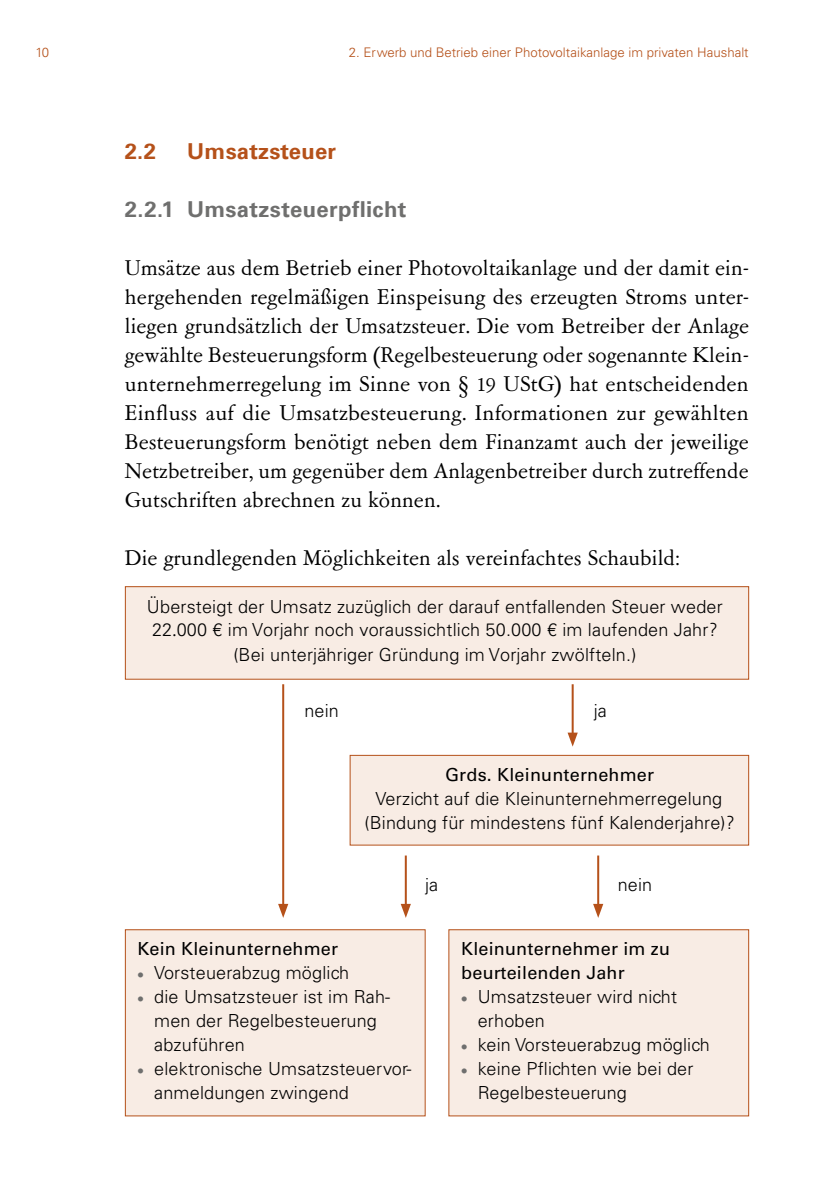
<style>
.page{position:relative;width:840px;height:1191px;background:#fff}
.page>*{position:absolute;margin:0;border:0;box-sizing:border-box;transform-origin:0 0}
.t1{font:24px/29px "Garamont Amst SBOP Rom";letter-spacing:.005em;color:#000;text-align:justify}
.t2{font:300 22px "Univers LT45";letter-spacing:.015em;color:#6f6f6e}
.t3{font:300 22px "Univers LT45";letter-spacing:.01em;color:#b5511a}
.t4{font:300 18px/24px "Univers LT";letter-spacing:.01em;color:#000}
.t5{font:18px/24px "Univers LT";letter-spacing:.01em;color:#000}
.t6{font:300 13.2px "Univers LT";color:#b5511a}
.s1{font-family:"Univers"}
.s2{font-family:"Minion Pro";font-weight:400}
.s3{font-size:14px;color:#6f6f6e}
</style>
<div class="page">
<div style="left:125px;top:929px;width:300px;height:187px;background:#f8ece4"></div>
<div style="left:125px;top:929px;width:300px;height:187px;border:1px solid #b5511a"></div>
<div style="left:125px;top:586px;width:623px;height:93px;background:#f8ece4"></div>
<div style="left:125px;top:586px;width:623px;height:93px;border:1px solid #b5511a"></div>
<div style="left:350px;top:755px;width:398px;height:90px;background:#f8ece4"></div>
<div style="left:349px;top:755px;width:399px;height:90px;border:1px solid #b5511a"></div>
<div style="left:448px;top:929px;width:300px;height:187px;background:#f8ece4"></div>
<div style="left:448px;top:929px;width:300px;height:187px;border:1px solid #b5511a"></div>
<hr style="left:282px;top:684px;width:2px;height:223px;background:#b5511a">
<svg style="left:278px;top:904px;width:10px;height:14px"></svg>
<hr style="left:571px;top:684px;width:2px;height:51px;background:#b5511a">
<svg style="left:567px;top:732px;width:10px;height:14px"></svg>
<hr style="left:404px;top:855px;width:2px;height:52px;background:#b5511a">
<svg style="left:400px;top:904px;width:10px;height:14px"></svg>
<hr style="left:597px;top:855px;width:2px;height:52px;background:#b5511a">
<svg style="left:593px;top:904px;width:10px;height:14px"></svg>
<p class="t6" style="left:35px;top:44px;width:15px">10</p>
<p class="t6" style="left:348px;top:44px;width:401px">2. Erwerb und Betrieb einer Photovoltaikanlage im privaten Haushalt</p>
<p class="t3" style="left:125px;top:138px;width:33px">2.2</p>
<p class="t3" style="left:187px;top:138px;width:150px">Umsatzsteuer</p>
<p class="t2" style="left:125px;top:196px;width:283px">2.2.1 Umsatzsteuerpflicht</p>
<p class="t1" style="left:125px;top:254px;width:625px">Umsätze aus dem Betrieb einer Photovoltaikanlage und der damit ein&shy;hergehenden regelmäßigen Einspeisung des erzeugten Stroms unter&shy;liegen grundsätzlich der Umsatzsteuer. Die vom Betreiber der Anlage gewählte Besteuerungsform (Regelbesteuerung oder sogenannte Klein&shy;unternehmerregelung im Sinne von § 19 UStG) hat entscheidenden Einfluss auf die Umsatzbesteuerung. Informationen zur gewählten Besteuerungsform benötigt neben dem Finanzamt auch der jeweilige Netzbetreiber, um gegenüber dem Anlagenbetreiber durch zutreffende Gutschriften abrechnen zu können.</p>
<p class="t1" style="left:125px;top:544px;width:556px">Die grundlegenden Möglichkeiten als vereinfachtes Schaubild:</p>
<p class="t4" style="left:147px;top:595px;width:577px;line-height:22.8px">Übersteigt der Umsatz zuzüglich der darauf entfallenden Steuer weder<br><span class="s1">22</span><span class="s2">.</span><span class="s1">0</span>00 € im Vorjahr noch voraussichtlich 50.000 € im laufenden Jahr?</p>
<p class="t4" style="left:233px;top:642px;width:404px">(Bei unterjähriger Gründung im Vorjahr zwölfteln.)</p>
<p class="t4" style="left:304px;top:698px;width:36px">nein</p>
<p class="t4" style="left:593px;top:698px;width:15px">ja</p>
<p class="t5" style="left:445px;top:762px;width:210px">Grds. Kleinunternehmer</p>
<p class="t4" style="left:364px;top:786px;width:371px;text-align:center">Verzicht auf die Kleinunternehmerregelung (Bindung für mindestens fünf Kalenderjahre)?</p>
<p class="t4" style="left:425px;top:872px;width:15px">ja</p>
<p class="t4" style="left:617px;top:872px;width:36px">nein</p>
<p class="t5" style="left:137px;top:936px;width:202px">Kein Kleinunternehmer</p>
<p class="t4" style="left:137px;top:960px;width:213px"><span class="s3">•</span> Vorsteuerabzug möglich</p>
<p class="t4" style="left:154px;top:984px;width:237px;text-indent:-17px"><span class="s3">•</span> die Umsatzsteuer ist im Rah&shy;men der Regelbesteuerung abzuführen</p>
<p class="t4" style="left:154px;top:1056px;width:258px;text-indent:-17px"><span class="s3">•</span> elektronische Umsatzsteuervor&shy;anmeldungen zwingend</p>
<p class="t5" style="left:461px;top:936px;width:210px">Kleinunternehmer im zu beurteilenden Jahr</p>
<p class="t4" style="left:477px;top:984px;width:201px;text-indent:-17px"><span class="s3">•</span> Umsatzsteuer wird nicht erhoben</p>
<p class="t4" style="left:460px;top:1032px;width:250px"><span class="s3">•</span> kein Vorsteuerabzug möglich</p>
<p class="t4" style="left:477px;top:1056px;width:217px;text-indent:-17px"><span class="s3">•</span> keine Pflichten wie bei der<br>Regelbesteuerung</p>
</div>
